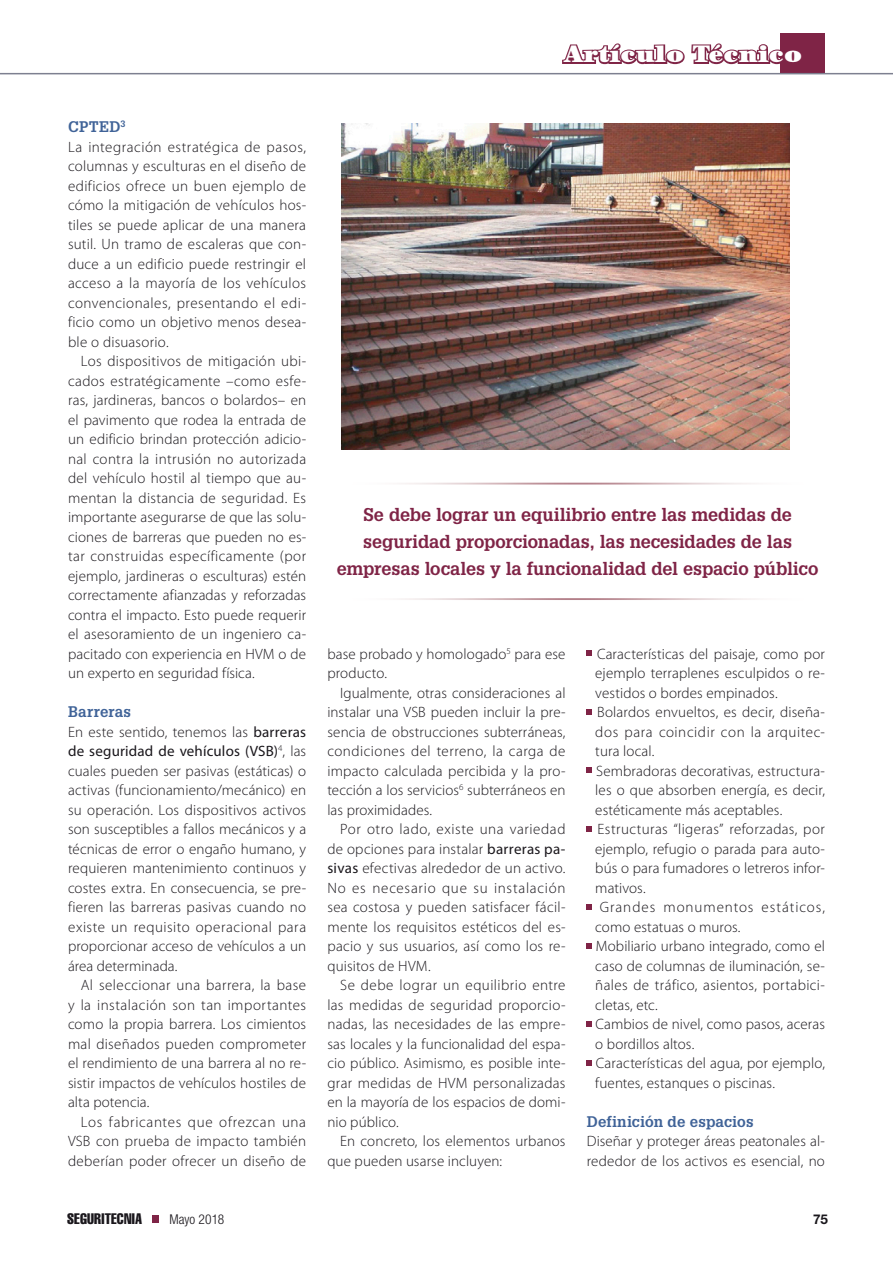
<style>
.page{position:relative;width:893px;height:1263px;background:#fff}
.page>*{position:absolute;margin:0;border:0;box-sizing:border-box;transform-origin:0 0}
.t1{font:900 24px "Century Std";letter-spacing:.02em;color:#fff}
.t2{font:700 18px/27px "Glypha LT Std";letter-spacing:-.005em;color:#7f2446;text-align:center}
.t3{font:300 15px/19.5px "Myriad Pro";letter-spacing:.015em;color:#1a171c}
.t4{font:300 15px "Myriad Pro";letter-spacing:.035em;color:#1a171c}
.t5{font:15px "Myriad Pro";letter-spacing:.01em;color:#1a171c}
.t6{font:300 15px "Myriad Pro";letter-spacing:.04em;color:#1a171c}
.t7{font:300 15px "Myriad Pro";letter-spacing:.05em;color:#1a171c}
.t8{font:300 15px "Myriad Pro";letter-spacing:.045em;color:#1a171c}
.t9{font:700 15px "Glypha LT Std";letter-spacing:.015em;color:#406398}
.t10{font:15px "Helvetica LT Std Comp";letter-spacing:.01em;color:#1a171c}
.t11{font:300 condensed 13.5px "Helvetica Neue LT Std";color:#1a171c}
.t12{font:700 13.5px "Helvetica Neue LT Std";color:#1a171c}
.s1{font-weight:400}
.s2{font-weight:300}
.s3{font-family:"Glypha LT Std";font-weight:700;color:#406398}
</style>
<div class="page">
<div style="left:781px;top:33px;width:44px;height:41px;background:#7f2446"></div>
<div style="left:152px;top:1215px;width:7px;height:7px;background:#7f2446"></div>
<svg style="left:562px;top:34px;width:219px;height:32px"></svg>
<svg style="left:587px;top:650px;width:5px;height:6px"></svg>
<svg style="left:587px;top:709px;width:5px;height:5px"></svg>
<svg style="left:587px;top:767px;width:5px;height:5px"></svg>
<svg style="left:587px;top:826px;width:5px;height:5px"></svg>
<svg style="left:587px;top:904px;width:5px;height:5px"></svg>
<svg style="left:587px;top:943px;width:5px;height:5px"></svg>
<svg style="left:587px;top:1021px;width:5px;height:5px"></svg>
<svg style="left:587px;top:1060px;width:5px;height:5px"></svg>
<img style="left:342px;top:123px;width:447px;height:326px">
<div style="left:330px;top:483px;width:495px;height:117px;border:2px solid #fff"></div>
<hr style="left:0;top:73px;width:893px;height:1px;background:#7d8090">
<h1 class="t1" style="left:564px;top:40px;width:239px">Artículo Técnico</h1>
<p class="t9" style="left:68px;top:117px;width:59px">CPTED<sup>3</sup></p>
<p class="t4" style="left:68px;top:137px;width:240px">La integración estratégica de pasos,</p>
<p class="t3" style="left:68px;top:156px;width:240px">columnas y esculturas en el diseño de</p>
<p class="t3" style="left:68px;top:176px;width:240px">edificios ofrece un buen ejemplo de</p>
<p class="t3" style="left:68px;top:195px;width:240px">cómo la mitigación de vehículos hos-</p>
<p class="t3" style="left:68px;top:215px;width:240px">tiles se puede aplicar de una manera</p>
<p class="t3" style="left:68px;top:234px;width:240px">sutil. Un tramo de escaleras que con-</p>
<p class="t3" style="left:68px;top:254px;width:240px">duce a un edificio puede restringir el</p>
<p class="t3" style="left:68px;top:273px;width:240px">acceso a la mayoría de los vehículos</p>
<p class="t4" style="left:68px;top:293px;width:240px">convencionales, presentando el edi-</p>
<p class="t3" style="left:68px;top:312px;width:240px">ficio como un objetivo menos desea-</p>
<p class="t3" style="left:68px;top:332px;width:102px">ble o disuasorio.</p>
<p class="t3" style="left:81px;top:351px;width:227px">Los dispositivos de mitigación ubi-</p>
<p class="t3" style="left:68px;top:371px;width:240px">cados estratégicamente –como esfe-</p>
<p class="t3" style="left:68px;top:390px;width:240px">ras, jardineras, bancos o bolardos– en</p>
<p class="t3" style="left:68px;top:410px;width:240px">el pavimento que rodea la entrada de</p>
<p class="t3" style="left:68px;top:429px;width:240px">un edificio brindan protección adicio-</p>
<p class="t3" style="left:68px;top:449px;width:240px">nal contra la intrusión no autorizada</p>
<p class="t3" style="left:68px;top:468px;width:240px">del vehículo hostil al tiempo que au-</p>
<p class="t3" style="left:68px;top:488px;width:240px">mentan la distancia de seguridad. Es</p>
<p class="t3" style="left:68px;top:507px;width:240px">importante asegurarse de que las solu-</p>
<p class="t3" style="left:68px;top:527px;width:240px">ciones de barreras que pueden no es-</p>
<p class="t3" style="left:68px;top:546px;width:240px">tar construidas específicamente (por</p>
<p class="t3" style="left:68px;top:566px;width:240px">ejemplo, jardineras o esculturas) estén</p>
<p class="t3" style="left:68px;top:585px;width:240px">correctamente afianzadas y reforzadas</p>
<p class="t3" style="left:68px;top:605px;width:240px">contra el impacto. Esto puede requerir</p>
<p class="t3" style="left:68px;top:624px;width:240px">el asesoramiento de un ingeniero ca-</p>
<p class="t3" style="left:68px;top:644px;width:240px">pacitado con experiencia en HVM o de</p>
<p class="t3" style="left:68px;top:663px;width:188px">un experto en seguridad física.</p>
<p class="t9" style="left:68px;top:702px;width:64px">Barreras</p>
<p class="t3" style="left:68px;top:722px;width:240px">En este sentido, tenemos las <span class="s1">barreras</span></p>
<p class="t5" style="left:68px;top:742px;width:240px">de seguridad de vehículos (VSB)<sup>4</sup><span class="s2">, las</span></p>
<p class="t3" style="left:68px;top:761px;width:240px">cuales pueden ser pasivas (estáticas) o</p>
<p class="t3" style="left:68px;top:780px;width:240px">activas (funcionamiento/mecánico) en</p>
<p class="t3" style="left:68px;top:800px;width:240px">su operación. Los dispositivos activos</p>
<p class="t3" style="left:68px;top:819px;width:240px">son susceptibles a fallos mecánicos y a</p>
<p class="t3" style="left:68px;top:839px;width:240px">técnicas de error o engaño humano, y</p>
<p class="t3" style="left:68px;top:858px;width:240px">requieren mantenimiento continuos y</p>
<p class="t3" style="left:68px;top:878px;width:240px">costes extra. En consecuencia, se pre-</p>
<p class="t3" style="left:68px;top:897px;width:240px">fieren las barreras pasivas cuando no</p>
<p class="t4" style="left:68px;top:917px;width:240px">existe un requisito operacional para</p>
<p class="t3" style="left:68px;top:936px;width:240px">proporcionar acceso de vehículos a un</p>
<p class="t3" style="left:68px;top:956px;width:111px">área determinada.</p>
<p class="t3" style="left:81px;top:975px;width:227px">Al seleccionar una barrera, la base</p>
<p class="t4" style="left:68px;top:995px;width:240px">y la instalación son tan importantes</p>
<p class="t3" style="left:68px;top:1014px;width:240px">como la propia barrera. Los cimientos</p>
<p class="t3" style="left:68px;top:1034px;width:240px">mal diseñados pueden comprometer</p>
<p class="t3" style="left:68px;top:1053px;width:240px">el rendimiento de una barrera al no re-</p>
<p class="t3" style="left:68px;top:1073px;width:240px">sistir impactos de vehículos hostiles de</p>
<p class="t3" style="left:68px;top:1092px;width:83px">alta potencia.</p>
<p class="t8" style="left:81px;top:1112px;width:227px">Los fabricantes que ofrezcan una</p>
<p class="t3" style="left:68px;top:1131px;width:240px">VSB con prueba de impacto también</p>
<p class="t3" style="left:68px;top:1151px;width:240px">deberían poder ofrecer un diseño de</p>
<p class="t2" style="left:337px;top:500px;width:483px">Se debe lograr un equilibrio entre las medidas de seguridad proporcionadas, las necesidades de las empresas locales y la funcionalidad del espacio público</p>
<p class="t3" style="left:327px;top:644px;width:240px">base probado y homologado<sup>5</sup> para ese</p>
<p class="t3" style="left:327px;top:663px;width:61px">producto.</p>
<p class="t3" style="left:340px;top:683px;width:227px">Igualmente, otras consideraciones al</p>
<p class="t3" style="left:327px;top:702px;width:240px">instalar una VSB pueden incluir la pre-</p>
<p class="t3" style="left:327px;top:722px;width:240px">sencia de obstrucciones subterráneas,</p>
<p class="t4" style="left:327px;top:742px;width:240px">condiciones del terreno, la carga de</p>
<p class="t3" style="left:327px;top:761px;width:240px">impacto calculada percibida y la pro-</p>
<p class="t3" style="left:327px;top:780px;width:240px">tección a los servicios<sup>6</sup> subterráneos en</p>
<p class="t3" style="left:327px;top:800px;width:106px">las proximidades.</p>
<p class="t6" style="left:340px;top:820px;width:227px">Por otro lado, existe una variedad</p>
<p class="t3" style="left:327px;top:839px;width:240px">de opciones para instalar <span class="s1">barreras pa-</span></p>
<p class="t3" style="left:327px;top:858px;width:240px"><span class="s1">sivas</span> efectivas alrededor de un activo.</p>
<p class="t7" style="left:327px;top:878px;width:240px">No es necesario que su instalación</p>
<p class="t3" style="left:327px;top:897px;width:240px">sea costosa y pueden satisfacer fácil-</p>
<p class="t3" style="left:327px;top:917px;width:240px">mente los requisitos estéticos del es-</p>
<p class="t3" style="left:327px;top:936px;width:240px">pacio y sus usuarios, así como los re-</p>
<p class="t3" style="left:327px;top:956px;width:105px">quisitos de HVM.</p>
<p class="t3" style="left:340px;top:975px;width:227px">Se debe lograr un equilibrio entre</p>
<p class="t3" style="left:327px;top:995px;width:240px">las medidas de seguridad proporcio-</p>
<p class="t3" style="left:327px;top:1014px;width:240px">nadas, las necesidades de las empre-</p>
<p class="t3" style="left:327px;top:1034px;width:240px">sas locales y la funcionalidad del espa-</p>
<p class="t3" style="left:327px;top:1053px;width:240px">cio público. Asimismo, es posible inte-</p>
<p class="t3" style="left:327px;top:1073px;width:240px">grar medidas de HVM personalizadas</p>
<p class="t3" style="left:327px;top:1092px;width:240px">en la mayoría de los espacios de domi-</p>
<p class="t3" style="left:327px;top:1112px;width:73px">nio público.</p>
<p class="t3" style="left:340px;top:1131px;width:227px">En concreto, los elementos urbanos</p>
<p class="t3" style="left:327px;top:1151px;width:176px">que pueden usarse incluyen:</p>
<p class="t3" style="left:595px;top:644px;width:231px">Características del paisaje, como por ejemplo terraplenes esculpidos o re&shy;vestidos o bordes empinados.<br>Bolardos envueltos, es decir, diseña&shy;dos para coincidir con la arquitec&shy;tura local.<br>Sembradoras decorativas, estructura&shy;les o que absorben energía, es decir, estéticamente más aceptables.<br>Estructuras “ligeras” reforzadas, por ejemplo, refugio o parada para auto&shy;bús o para fumadores o letreros infor&shy;mativos.<br>Grandes monumentos estáticos, como estatuas o muros.<br>Mobiliario urbano integrado, como el caso de columnas de iluminación, se&shy;ñales de tráfico, asientos, portabici&shy;cletas, etc.<br>Cambios de nivel, como pasos, aceras o bordillos altos.<br>Características del agua, por ejemplo, fuentes, estanques o piscinas.</p>
<p class="t3" style="left:587px;top:1112px;width:240px"><span class="s3">Definición de espacios<br></span>Diseñar y proteger áreas peatonales al&shy;rededor de los activos es esencial, no</p>
<p class="t10" style="left:67px;top:1209px;width:76px">SEGURITECNIA</p>
<p class="t11" style="left:169px;top:1211px;width:56px">Mayo 2018</p>
<p class="t12" style="left:813px;top:1211px;width:16px">75</p>
</div>
